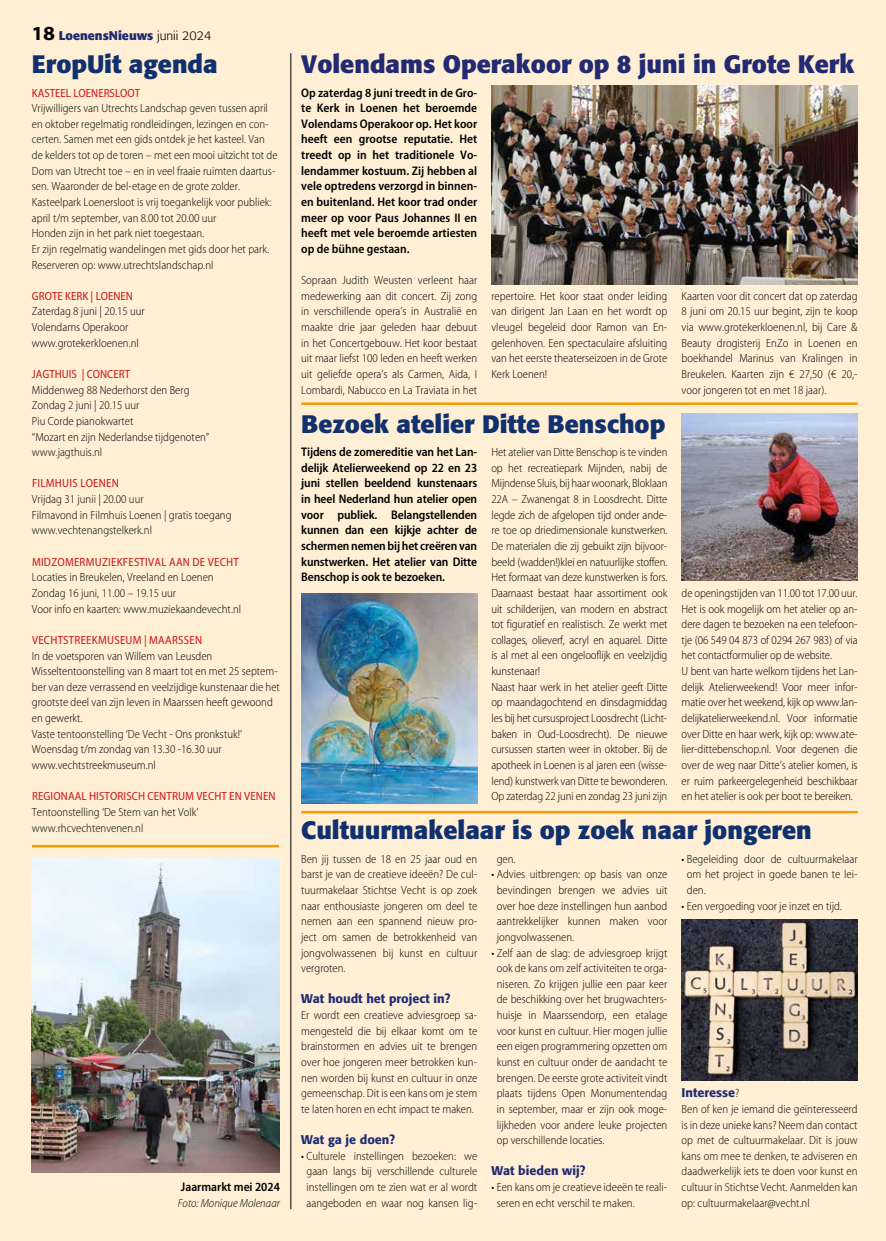
<style>
.page{position:relative;width:886px;height:1241px;background:#fff}
.page>*{position:absolute;margin:0;border:0;box-sizing:border-box;transform-origin:0 0}
.t1{font:700 25px "Formata";color:#11306e}
.t2{font:700 25px "Formata";color:#212a72}
.t3{font:700 semi-condensed 13.75px "Myriad Pro";color:#212a72}
.t4{font:600 semi-condensed 12.5px/15.6px "Myriad Pro";color:#000;text-align:justify}
.t5{font:500 12.5px "Formata";color:#212a72}
.t6{font:700 12.5px "Formata";color:#212a72}
.t7{font:300 semi-condensed 11.88px/15.6px "Myriad Pro";color:#000}
.t8{font:semi-condensed 11.88px "Myriad Pro";letter-spacing:.01em;color:#cd1719}
.t9{font:italic 300 semi-condensed 11.88px "Myriad Pro";color:#000}
.s1{font-family:"Myriad Pro";font-stretch:semi-expanded;font-size:20px;color:#000}
.s2{font-weight:300;color:#000}
.s3{font-stretch:normal}
.s4{font-weight:300;font-size:12.5px}
.s5{font-family:"Myriad Pro";font-weight:300;font-stretch:semi-condensed;font-size:11.88px;color:#000}
</style>
<div class="page">
<div style="left:0;top:0;width:886px;height:1240px;background:#ffefd5"></div>
<hr style="left:301px;top:810px;width:556px;height:3px;background:#f59c00">
<hr style="left:291px;top:53px;width:1px;height:1155px;background:#000">
<img style="left:491px;top:85px;width:366px;height:199px">
<img style="left:682px;top:413px;width:175px;height:167px">
<hr style="left:32px;top:844px;width:247px;height:3px;background:#f59c00">
<hr style="left:301px;top:402px;width:556px;height:3px;background:#f59c00">
<img style="left:301px;top:593px;width:176px;height:210px">
<img style="left:682px;top:919px;width:175px;height:161px">
<img style="left:32px;top:858px;width:248px;height:314px">
<p class="t6" style="left:31px;top:28px;width:181px"><span class="s1">18</span> LoenensNieuws <span class="s2">junii 2024</span></p>
<p class="t3" style="left:58px;top:28px;width:136px">LoenensNieuw<span class="s3">s</span> <span class="s4">juni 20 4</span></p>
<h1 class="t1" style="left:32px;top:49px;width:187px">EropUit agenda</h1>
<p class="t8" style="left:32px;top:86px;width:110px">KASTEEL LOENERSLOOT</p>
<p class="t7" style="left:32px;top:101px;width:247px">Vrijwilligers van Utrechts Landschap geven tussen april en oktober regelmatig rondleidingen, lezingen en con&shy;certen. Samen met een gids ontdek je het kasteel. Van de kelders tot op de toren – met een mooi uitzicht tot de Dom van Utrecht toe – en in veel fraaie ruimten daartus&shy;sen. Waaronder de bel-etage en de grote zolder.<br>Kasteelpark Loenersloot is vrij toegankelijk voor publiek: april t/m september, van 8.00 tot 20.00 uur<br>Honden zijn in het park niet toegestaan.<br>Er zijn regelmatig wandelingen met gids door het park.<br>Reserveren op: www.utrechtslandschap.nl</p>
<p class="t8" style="left:32px;top:289px;width:103px">GROTE KERK | LOENEN</p>
<p class="t7" style="left:32px;top:304px;width:114px">Zaterdag 8 juni | 20.15 uur<br>Volendams Operakoor www.grotekerkloenen.nl</p>
<p class="t8" style="left:32px;top:367px;width:100px">JAGTHUIS | CONCERT</p>
<p class="t7" style="left:32px;top:382px;width:179px">Middenweg 88 Nederhorst den Berg<br>Zondag 2 juni | 20.15 uur<br>Piu Corde pianokwartet<br>“Mozart en zijn Nederlandse tijdgenoten” www.jagthuis.nl</p>
<p class="t8" style="left:32px;top:477px;width:88px">FILMHUIS LOENEN</p>
<p class="t7" style="left:32px;top:491px;width:201px">Vrijdag 31 junii | 20.00 uur<br>Filmavond in Filmhuis Loenen | gratis toegang www.vechtenangstelkerk.nl</p>
<p class="t8" style="left:32px;top:555px;width:208px">MIDZOMERMUZIEKFESTIVAL AAN DE VECHT</p>
<p class="t7" style="left:32px;top:569px;width:211px">Locaties in Breukelen, Vreeland en Loenen<br>Zondag 16 juni, 11.00 – 19.15 uur<br>Voor info en kaarten: www.muziekaandevecht.nl</p>
<p class="t8" style="left:32px;top:633px;width:172px">VECHTSTREEKMUSEUM | MAARSSEN</p>
<p class="t7" style="left:32px;top:648px;width:250px">In de voetsporen van Willem van Leusden Wisseltentoonstelling van 8 maart tot en met 25 septem&shy;ber van deze verrassend en veelzijdige kunstenaar die het grootste deel van zijn leven in Maarssen heeft gewoond en gewerkt.<br>Vaste tentoonstelling ‘De Vecht - Ons pronkstuk!’ Woensdag t/m zondag van 13.30 -16.30 uur www.vechtstreekmuseum.nl</p>
<p class="t8" style="left:32px;top:789px;width:245px">REGIONAAL HISTORISCH CENTRUM VECHT EN VENEN</p>
<p class="t7" style="left:32px;top:804px;width:168px">Tentoonstelling ‘De Stem van het Volk’ www.rhcvechtenvenen.nl</p>
<p class="t4" style="left:181px;top:1178px;width:101px">Jaarmarkt mei 2024</p>
<p class="t9" style="left:178px;top:1196px;width:104px">Foto: Monique Molenaar</p>
<h1 class="t2" style="left:301px;top:49px;width:555px">Volendams Operakoor op 8 juni in Grote Kerk</h1>
<p class="t4" style="left:301px;top:85px;width:178px">Op zaterdag 8 juni treedt in de Gro&shy;te Kerk in Loenen het beroemde Volendams Operakoor op. Het koor heeft een grootse reputatie. Het treedt op in het traditionele Vo&shy;lendammer kostuum. Zij hebben al vele optredens verzorgd in binnen&shy;en buitenland. Het koor trad onder meer op voor Paus Johannes II en heeft met vele beroemde artiesten op de bühne gestaan.</p>
<p class="t7" style="left:301px;top:272px;width:178px;text-align:justify">Sopraan Judith Weusten verleent haar medewerking aan dit concert. Zij zong in verschillende opera’s in Australië en maakte drie jaar geleden haar debuut in het Concertgebouw. Het koor bestaat uit maar liefst 100 leden en heeft werken uit geliefde opera’s als Carmen, Aida, I Lombardi, Nabucco en La Traviata in het</p>
<p class="t7" style="left:491px;top:288px;width:177px;text-align:justify">repertoire. Het koor staat onder leiding van dirigent Jan Laan en het wordt op vleugel begeleid door Ramon van En&shy;gelenhoven. Een spectaculaire afsluiting van het eerste theaterseizoen in de Grote Kerk Loenen!</p>
<p class="t7" style="left:681px;top:288px;width:178px;text-align:justify">Kaarten voor dit concert dat op zaterdag 8 juni om 20.15 uur begint, zijn te koop via www.grotekerkloenen.nl, bij Care &amp; Beauty drogisterij EnZo in Loenen en boekhandel Marinus van Kralingen in Breukelen. Kaarten zijn € 27,50 (€ 20,- voor jongeren tot en met 18 jaar).</p>
<h1 class="t1" style="left:301px;top:408px;width:366px">Bezoek atelier Ditte Benschop</h1>
<p class="t4" style="left:301px;top:444px;width:178px">Tijdens de zomereditie van het Lan&shy;delijk Atelierweekend op 22 en 23 juni stellen beeldend kunstenaars in heel Nederland hun atelier open voor publiek. Belangstellenden kunnen dan een kijkje achter de schermen nemen bij het creëren van kunstwerken. Het atelier van Ditte Benschop is ook te bezoeken.</p>
<p class="t7" style="left:491px;top:444px;width:178px">Het atelier van Ditte Benschop is te vinden op het recreatiepark Mijnden, nabij de Mijndense Sluis, bij haar woonark, Bloklaan 22A – Zwanengat 8 in Loosdrecht. Ditte legde zich de afgelopen tijd onder ande&shy;re toe op driedimensionale kunstwerken.<br>De materialen die zij gebuikt zijn bijvoor&shy;beeld (wadden!)klei en natuurlijke stoffen.<br>Het formaat van deze kunstwerken is fors.<br>Daarnaast bestaat haar assortiment ook uit schilderijen, van modern en abstract tot figuratief en realistisch. Ze werkt met collages, olieverf, acryl en aquarel. Ditte is al met al een ongelooflijk en veelzijdig kunstenaar!<br>Naast haar werk in het atelier geeft Ditte op maandagochtend en dinsdagmiddag les bij het cursusproject Loosdrecht (Licht&shy;baken in Oud-Loosdrecht). De nieuwe cursussen starten weer in oktober. Bij de apotheek in Loenen is al jaren een (wisse&shy;lend) kunstwerk van Ditte te bewonderen.<br>Op zaterdag 22 juni en zondag 23 juni zijn</p>
<p class="t7" style="left:681px;top:585px;width:177px">de openingstijden van 11.00 tot 17.00 uur.<br>Het is ook mogelijk om het atelier op an&shy;dere dagen te bezoeken na een telefoon&shy;tje (06 549 04 873 of 0294 267 983) of via het contactformulier op de website.<br>U bent van harte welkom tijdens het Lan&shy;delijk Atelierweekend! Voor meer infor&shy;matie over het weekend, kijk op www.lan&shy;delijkatelierweekend.nl. Voor informatie over Ditte en haar werk, kijk op: www.ate&shy;lier-dittebenschop.nl. Voor degenen die over de weg naar Ditte’s atelier komen, is er ruim parkeergelegenheid beschikbaar en het atelier is ook per boot te bereiken.</p>
<h1 class="t1" style="left:301px;top:814px;width:512px">Cultuurmakelaar is op zoek naar jongeren</h1>
<p class="t7" style="left:301px;top:851px;width:177px;text-align:justify">Ben jij tussen de 18 en 25 jaar oud en barst je van de creatieve ideeën? De cul&shy;tuurmakelaar Stichtse Vecht is op zoek naar enthousiaste jongeren om deel te nemen aan een spannend nieuw pro&shy;ject om samen de betrokkenheid van jongvolwassenen bij kunst en cultuur vergroten.</p>
<p class="t5" style="left:301px;top:991px;width:151px">Wat houdt het project in?</p>
<p class="t7" style="left:301px;top:1007px;width:177px;text-align:justify">Er wordt een creatieve adviesgroep sa&shy;mengesteld die bij elkaar komt om te brainstormen en advies uit te brengen over hoe jongeren meer betrokken kun&shy;nen worden bij kunst en cultuur in onze gemeenschap. Dit is een kans om je stem te laten horen en echt impact te maken.</p>
<p class="t5" style="left:301px;top:1131px;width:95px">Wat ga je doen?</p>
<p class="t7" style="left:301px;top:1147px;width:177px;text-align:center">• Culturele instellingen bezoeken: we gaan langs bij verschillende culturele instellingen om te zien wat er al wordt aangeboden en waar nog kansen lig-</p>
<p class="t7" style="left:497px;top:851px;width:20px">gen.</p>
<p class="t7" style="left:497px;top:866px;width:172px;text-align:justify;text-indent:-5px">• Advies uitbrengen: op basis van onze bevindingen brengen we advies uit over hoe deze instellingen hun aanbod aantrekkelijker kunnen maken voor jongvolwassenen.</p>
<p class="t7" style="left:497px;top:944px;width:172px;text-align:justify;text-indent:-5px">• Zelf aan de slag: de adviesgroep krijgt ook de kans om zelf activiteiten te orga&shy;niseren. Zo krijgen jullie een paar keer de beschikking over het brugwachters&shy;huisje in Maarssendorp, een etalage voor kunst en cultuur. Hier mogen jullie een eigen programmering opzetten om kunst en cultuur onder de aandacht te brengen. De eerste grote activiteit vindt plaats tijdens Open Monumentendag in september, maar er zijn ook moge&shy;lijkheden voor andere leuke projecten op verschillende locaties.</p>
<p class="t5" style="left:491px;top:1163px;width:96px">Wat bieden wij?</p>
<p class="t7" style="left:497px;top:1179px;width:172px;text-indent:-5px">• Een kans om je creatieve ideeën te reali&shy;seren en echt verschil te maken.</p>
<p class="t7" style="left:687px;top:851px;width:172px;text-align:justify;text-indent:-5px">• Begeleiding door de cultuurmakelaar om het project in goede banen te lei&shy;den.</p>
<p class="t7" style="left:681px;top:897px;width:162px">• Een vergoeding voor je inzet en tijd.</p>
<p class="t5" style="left:681px;top:1084px;width:59px">Interesse<span class="s5">?</span></p>
<p class="t7" style="left:681px;top:1101px;width:177px;text-align:justify">Ben of ken je iemand die geïnteresseerd is in deze unieke kans? Neem dan contact op met de cultuurmakelaar. Dit is jouw kans om mee te denken, te adviseren en daadwerkelijk iets te doen voor kunst en cultuur in Stichtse Vecht. Aanmelden kan op: cultuurmakelaar@vecht.nl</p>
</div>
